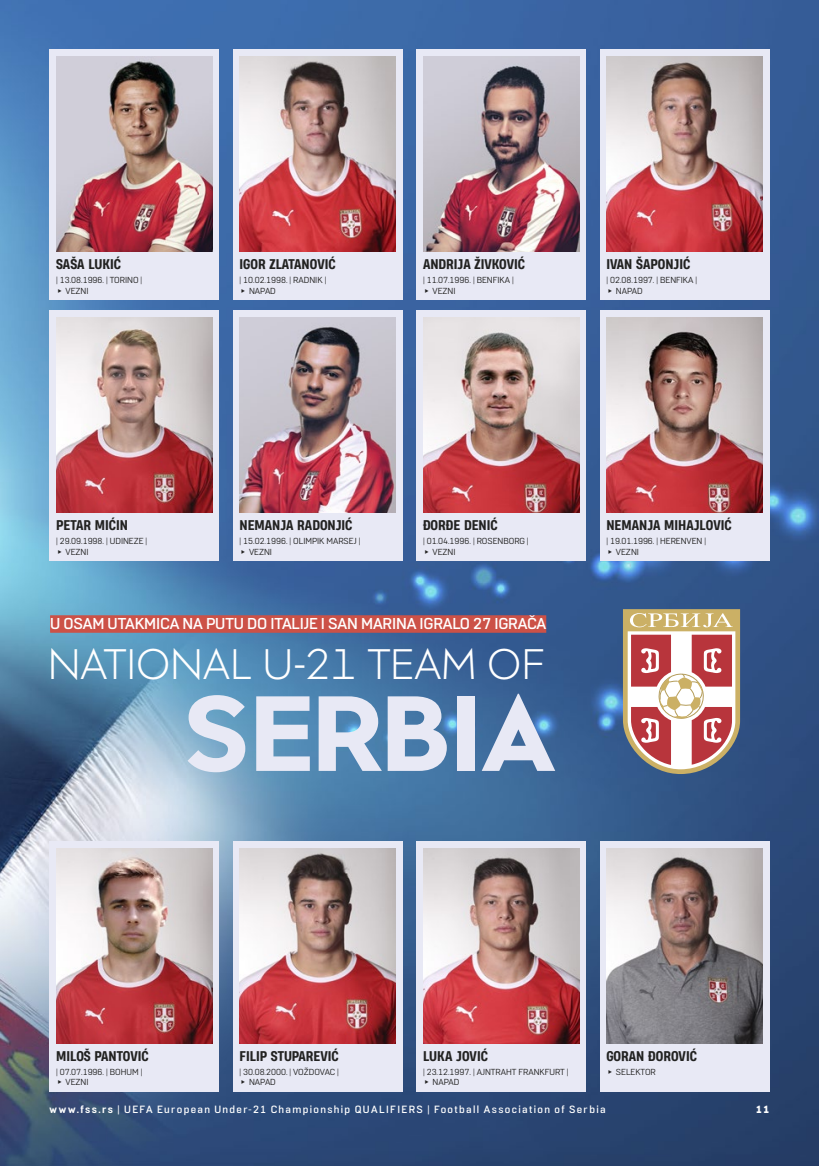
<style>
.page{position:relative;width:819px;height:1166px;background:#fff}
.page>*{position:absolute;margin:0;border:0;box-sizing:border-box;transform-origin:0 0}
.t1{font:700 105px "UEFA Nations";color:#e8e9f5}
.t2{font:300 42px "UEFA Nations";color:#fff}
.t3{font:500 15.75px "Normative Pro";letter-spacing:-.01em;color:#fff}
.t4{font:500 13.12px "Heading Pro";color:#222221}
.t5{font:500 10.5px "Normative Pro";letter-spacing:.13em;color:#fff}
.t6{font:900 10.5px "Normative Pro";color:#fff}
.t7{font:8.75px/10.5px "Normative Pro";color:#222221}
.s1{font-weight:700}
</style>
<div class="page">
<img style="left:0;top:0;width:819px;height:1166px">
<div style="left:50px;top:50px;width:169px;height:250px;background:#e8e9f5"></div>
<div style="left:50px;top:311px;width:169px;height:250px;background:#e8e9f5"></div>
<div style="left:50px;top:841px;width:169px;height:250px;background:#e8e9f5"></div>
<div style="left:233px;top:50px;width:169px;height:250px;background:#e8e9f5"></div>
<div style="left:233px;top:311px;width:169px;height:250px;background:#e8e9f5"></div>
<div style="left:233px;top:841px;width:169px;height:250px;background:#e8e9f5"></div>
<div style="left:416px;top:50px;width:170px;height:250px;background:#e8e9f5"></div>
<div style="left:416px;top:311px;width:170px;height:250px;background:#e8e9f5"></div>
<div style="left:416px;top:841px;width:170px;height:250px;background:#e8e9f5"></div>
<div style="left:600px;top:50px;width:169px;height:250px;background:#e8e9f5"></div>
<div style="left:600px;top:311px;width:169px;height:250px;background:#e8e9f5"></div>
<div style="left:600px;top:841px;width:169px;height:250px;background:#e8e9f5"></div>
<img style="left:239px;top:57px;width:157px;height:195px">
<img style="left:56px;top:57px;width:156px;height:195px">
<img style="left:423px;top:318px;width:156px;height:195px">
<img style="left:239px;top:318px;width:157px;height:195px">
<img style="left:56px;top:848px;width:156px;height:195px">
<img style="left:606px;top:318px;width:156px;height:195px">
<img style="left:423px;top:848px;width:156px;height:195px">
<img style="left:606px;top:848px;width:156px;height:195px">
<img style="left:606px;top:57px;width:156px;height:195px">
<img style="left:56px;top:318px;width:156px;height:195px">
<img style="left:239px;top:848px;width:157px;height:195px">
<img style="left:423px;top:57px;width:156px;height:195px">
<div style="left:50px;top:615px;width:496px;height:18px;background:#cc5147"></div>
<svg style="left:623px;top:609px;width:117px;height:165px"></svg>
<h3 class="t4" style="left:56px;top:256px;width:67px">SAŠA LUKIĆ</h3>
<p class="t7" style="left:56px;top:275px;width:88px">| 13.08.1996. | TORINO | <span class="s1">▸</span> VEZNI</p>
<h3 class="t4" style="left:239px;top:256px;width:98px">IGOR ZLATANOVIĆ</h3>
<p class="t7" style="left:239px;top:275px;width:88px">| 10.02.1998. | RADNIK | <span class="s1">▸</span> NAPAD</p>
<h3 class="t4" style="left:423px;top:256px;width:104px">ANDRIJA ŽIVKOVIĆ</h3>
<p class="t7" style="left:423px;top:275px;width:92px">| 11.07.1996. | BENFIKA | <span class="s1">▸</span> VEZNI</p>
<h3 class="t4" style="left:606px;top:256px;width:85px">IVAN ŠAPONJIĆ</h3>
<p class="t7" style="left:606px;top:275px;width:92px">| 02.08.1997. | BENFIKA | <span class="s1">▸</span> NAPAD</p>
<h3 class="t4" style="left:56px;top:517px;width:73px">PETAR MIĆIN</h3>
<p class="t7" style="left:56px;top:536px;width:93px">| 29.09.1998. | UDINEZE | <span class="s1">▸</span> VEZNI</p>
<h3 class="t4" style="left:239px;top:517px;width:114px">NEMANJA RADONJIĆ</h3>
<p class="t7" style="left:239px;top:536px;width:122px">| 15.02.1996. | OLIMPIK MARSEJ | <span class="s1">▸</span> VEZNI</p>
<h3 class="t4" style="left:423px;top:517px;width:76px">ĐORĐE DENIĆ</h3>
<p class="t7" style="left:423px;top:536px;width:107px">| 01.04.1996. | ROSENBORG | <span class="s1">▸</span> VEZNI</p>
<h3 class="t3" style="left:50px;top:614px;width:497px">U OSAM UTAKMICA NA PUTU DO ITALIJE I SAN MARINA IGRALO 27 IGRAČA</h3>
<h2 class="t2" style="left:48px;top:638px;width:497px">NATIONAL U-21 TEAM OF</h2>
<h1 class="t1" style="left:182px;top:664px;width:376px">SERBIA</h1>
<h3 class="t4" style="left:606px;top:517px;width:127px">NEMANJA MIHAJLOVIĆ</h3>
<p class="t7" style="left:606px;top:536px;width:101px">| 19.01.1996. | HERENVEN | <span class="s1">▸</span> VEZNI</p>
<h3 class="t4" style="left:56px;top:1048px;width:94px">MILOŠ PANTOVIĆ</h3>
<p class="t7" style="left:56px;top:1066px;width:88px">| 07.07.1996. | BOHUM | <span class="s1">▸</span> VEZNI</p>
<h3 class="t4" style="left:239px;top:1048px;width:101px">FILIP STUPAREVIĆ</h3>
<p class="t7" style="left:239px;top:1066px;width:101px">| 30.08.2000. | VOŽDOVAC | <span class="s1">▸</span> NAPAD</p>
<h3 class="t4" style="left:423px;top:1048px;width:66px">LUKA JOVIĆ</h3>
<p class="t7" style="left:423px;top:1066px;width:147px">| 23.12.1997. | AJNTRAHT FRANKFURT | <span class="s1">▸</span> NAPAD</p>
<h3 class="t4" style="left:606px;top:1048px;width:92px">GORAN ĐOROVIĆ</h3>
<p class="t7" style="left:606px;top:1066px;width:51px"><span class="s1">▸</span> SELEKTOR</p>
<p class="t5" style="left:50px;top:1103px;width:557px"><span class="s1">www.fss.rs</span> | UEFA European Under-21 Championship QUALIFIERS | Football Association of Serbia</p>
<p class="t6" style="left:755px;top:1103px;width:15px">11</p>
</div>
